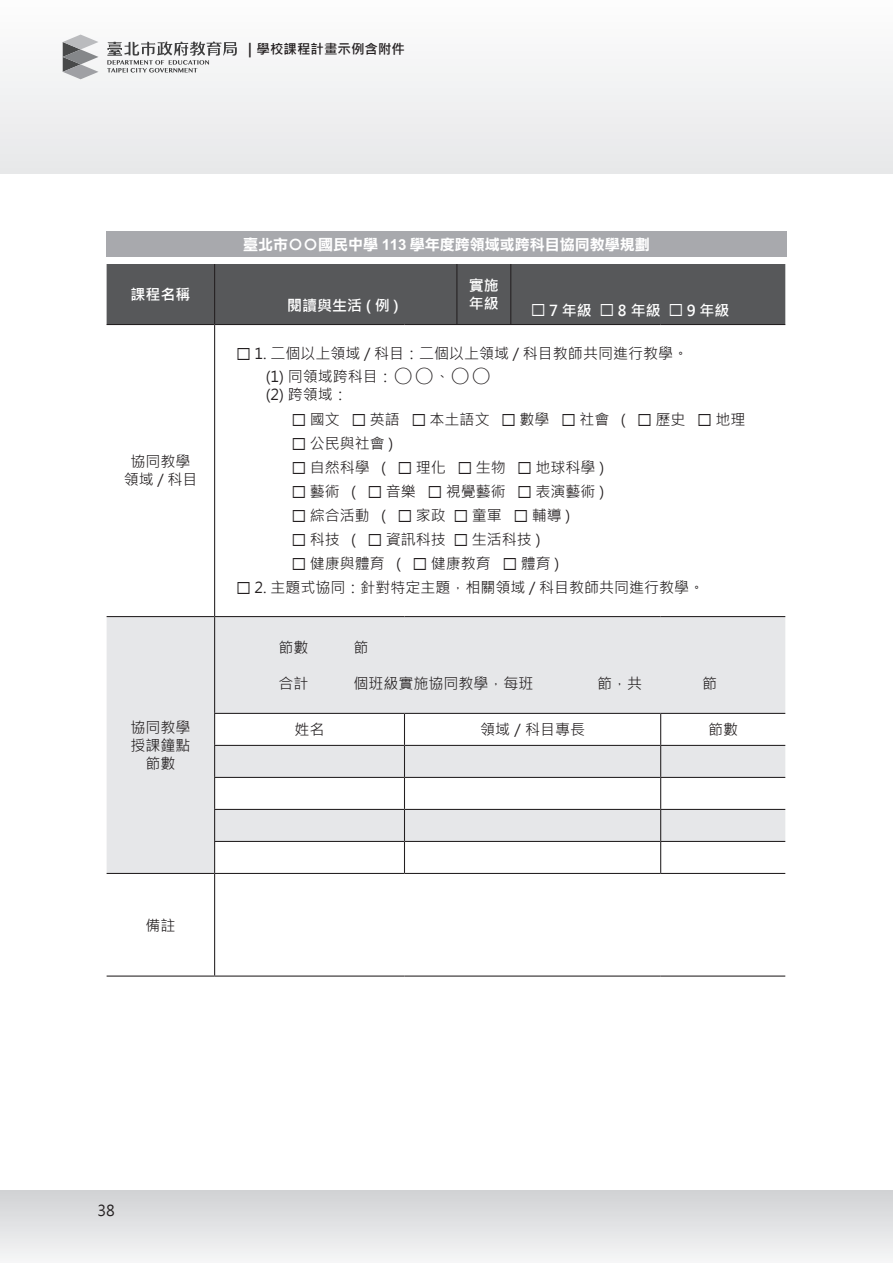
<style>
.page{position:relative;width:893px;height:1263px;background:#fff}
.page>*{position:absolute;margin:0;border:0;box-sizing:border-box;transform-origin:0 0}
.t1{font:15px/18px "Microsoft Jheng Hei";color:#231f20;text-align:center}
.t2{font:15px "DF Li Hei Bd HK BF";color:#fff}
.t3{font:700 15px/18px "Microsoft Jheng Hei";color:#fff}
.t4{font:700 15px "Microsoft Jheng Hei";letter-spacing:.125em;color:#fff}
.t5{font:700 13.5px "Microsoft Jheng Hei";color:#231f20}
.s1{font-weight:400;font-size:24px}
.s2{font-size:24px}
.s3{font-weight:300;font-size:21px}
</style>
<div class="page">
<div style="left:0;top:0;width:893px;height:174px;background:#f1f2f3"></div>
<div style="left:0;top:1191px;width:893px;height:72px;background:linear-gradient(to bottom,#d0d2d4,#f5f6f7)"></div>
<svg style="left:892px;top:1191px;width:1px;height:72px"></svg>
<svg style="left:63px;top:35px;width:35px;height:44px"></svg>
<svg style="left:107px;top:41px;width:130px;height:32px"></svg>
<div style="left:106px;top:232px;width:681px;height:25px;background:#a8a9ad"></div>
<div style="left:107px;top:264px;width:678px;height:60px;background:#57585a"></div>
<svg style="left:107px;top:617px;width:678px;height:256px;fill:#e6e7e9"></svg>
<hr style="left:214px;top:264px;width:1px;height:60px;background:#231f20">
<hr style="left:107px;top:324px;width:108px;height:1px;background:#231f20">
<hr style="left:215px;top:324px;width:189px;height:1px;background:#231f20">
<hr style="left:214px;top:325px;width:1px;height:291px;background:#231f20">
<hr style="left:404px;top:324px;width:257px;height:1px;background:#231f20">
<hr style="left:661px;top:324px;width:124px;height:1px;background:#231f20">
<hr style="left:107px;top:616px;width:108px;height:1px;background:#231f20">
<hr style="left:215px;top:616px;width:189px;height:1px;background:#231f20">
<hr style="left:214px;top:617px;width:1px;height:96px;background:#231f20">
<hr style="left:404px;top:616px;width:257px;height:1px;background:#231f20">
<hr style="left:661px;top:616px;width:124px;height:1px;background:#231f20">
<hr style="left:214px;top:713px;width:190px;height:1px;background:#231f20">
<hr style="left:214px;top:714px;width:1px;height:31px;background:#231f20">
<hr style="left:404px;top:713px;width:257px;height:1px;background:#231f20">
<hr style="left:404px;top:714px;width:1px;height:31px;background:#231f20">
<hr style="left:661px;top:713px;width:124px;height:1px;background:#231f20">
<hr style="left:660px;top:714px;width:1px;height:31px;background:#231f20">
<hr style="left:214px;top:745px;width:190px;height:1px;background:#231f20">
<hr style="left:214px;top:746px;width:1px;height:31px;background:#231f20">
<hr style="left:404px;top:745px;width:257px;height:1px;background:#231f20">
<hr style="left:404px;top:746px;width:1px;height:31px;background:#231f20">
<hr style="left:661px;top:745px;width:124px;height:1px;background:#231f20">
<hr style="left:660px;top:746px;width:1px;height:31px;background:#231f20">
<hr style="left:214px;top:777px;width:190px;height:1px;background:#231f20">
<hr style="left:214px;top:778px;width:1px;height:31px;background:#231f20">
<hr style="left:404px;top:777px;width:257px;height:1px;background:#231f20">
<hr style="left:404px;top:778px;width:1px;height:31px;background:#231f20">
<hr style="left:661px;top:777px;width:124px;height:1px;background:#231f20">
<hr style="left:660px;top:778px;width:1px;height:31px;background:#231f20">
<hr style="left:214px;top:809px;width:190px;height:1px;background:#231f20">
<hr style="left:214px;top:810px;width:1px;height:31px;background:#231f20">
<hr style="left:404px;top:809px;width:257px;height:1px;background:#231f20">
<hr style="left:404px;top:810px;width:1px;height:31px;background:#231f20">
<hr style="left:661px;top:809px;width:124px;height:1px;background:#231f20">
<hr style="left:660px;top:810px;width:1px;height:31px;background:#231f20">
<hr style="left:214px;top:841px;width:190px;height:1px;background:#231f20">
<hr style="left:214px;top:842px;width:1px;height:31px;background:#231f20">
<hr style="left:404px;top:841px;width:257px;height:1px;background:#231f20">
<hr style="left:404px;top:842px;width:1px;height:31px;background:#231f20">
<hr style="left:661px;top:841px;width:124px;height:1px;background:#231f20">
<hr style="left:660px;top:842px;width:1px;height:31px;background:#231f20">
<hr style="left:215px;top:873px;width:189px;height:1px;background:#231f20">
<hr style="left:214px;top:874px;width:1px;height:101px;background:#231f20">
<hr style="left:404px;top:873px;width:257px;height:1px;background:#231f20">
<hr style="left:661px;top:873px;width:124px;height:1px;background:#231f20">
<hr style="left:107px;top:873px;width:108px;height:1px;background:#231f20">
<hr style="left:107px;top:975px;width:108px;height:1px;background:#231f20">
<hr style="left:215px;top:975px;width:189px;height:1px;background:#231f20">
<hr style="left:404px;top:975px;width:257px;height:1px;background:#231f20">
<hr style="left:661px;top:975px;width:124px;height:1px;background:#231f20">
<hr style="left:456px;top:264px;width:1px;height:60px;background:#231f20">
<hr style="left:510px;top:264px;width:1px;height:60px;background:#231f20">
<p class="t5" style="left:243px;top:40px;width:163px">｜學校課程計畫示例含附件</p>
<p class="t3" style="left:131px;top:286px;width:61px">課程名稱</p>
<p class="t1" style="left:124px;top:453px;width:75px">協同教學領域 / 科目</p>
<p class="t1" style="left:131px;top:718px;width:61px">協同教學授課鐘點節數</p>
<p class="t2" style="left:243px;top:237px;width:408px">臺北市○○國民中學 113 學年度跨領域或跨科目協同教學規劃</p>
<p class="t3" style="left:469px;top:276px;width:31px">實施年級</p>
<p class="t3" style="left:287px;top:297px;width:113px">閱讀與生活 ( 例 )</p>
<p class="t4" style="left:530px;top:301px;width:201px"><span class="s1">□</span>7年級 <span class="s1">□</span>8年級 <span class="s1">□</span>9年級</p>
<p class="t1" style="left:266px;top:343px;width:424px;line-height:22.5px;text-align:left;text-indent:-30px"><span class="s2">□</span> 1. 二個以上領域 / 科目：二個以上領域 / 科目教師共同進行教學。(1) 同領域跨科目：<span class="s3">○○</span>、<span class="s3">○○</span></p>
<p class="t1" style="left:266px;top:385px;width:84px">(2) 跨領域：</p>
<p class="t1" style="left:291px;top:411px;width:456px"><span class="s2">□</span> 國文 <span class="s2">□</span> 英語 <span class="s2">□</span> 本土語文 <span class="s2">□</span> 數學 <span class="s2">□</span> 社會 ( <span class="s2">□</span> 歷史 <span class="s2">□</span> 地理</p>
<p class="t1" style="left:291px;top:435px;width:104px"><span class="s2">□</span> 公民與社會 )</p>
<p class="t1" style="left:291px;top:459px;width:315px"><span class="s2">□</span> 自然科學 ( <span class="s2">□</span> 理化 <span class="s2">□</span> 生物 <span class="s2">□</span> 地球科學 )</p>
<p class="t1" style="left:291px;top:483px;width:315px"><span class="s2">□</span> 藝術 ( <span class="s2">□</span> 音樂 <span class="s2">□</span> 視覺藝術 <span class="s2">□</span> 表演藝術 )</p>
<p class="t1" style="left:291px;top:507px;width:281px"><span class="s2">□</span> 綜合活動 ( <span class="s2">□</span> 家政 <span class="s2">□</span> 童軍 <span class="s2">□</span> 輔導 )</p>
<p class="t1" style="left:291px;top:531px;width:251px"><span class="s2">□</span> 科技 ( <span class="s2">□</span> 資訊科技 <span class="s2">□</span> 生活科技 )</p>
<p class="t1" style="left:291px;top:555px;width:270px"><span class="s2">□</span> 健康與體育 ( <span class="s2">□</span> 健康教育 <span class="s2">□</span> 體育 )</p>
<p class="t1" style="left:236px;top:579px;width:470px"><span class="s2">□</span> 2. 主題式協同：針對特定主題，相關領域 / 科目教師共同進行教學。</p>
<p class="t1" style="left:278px;top:638px;width:31px">節數</p>
<p class="t1" style="left:353px;top:638px;width:16px">節</p>
<p class="t1" style="left:278px;top:674px;width:31px">合計</p>
<p class="t1" style="left:353px;top:674px;width:181px">個班級實施協同教學，每班</p>
<p class="t1" style="left:597px;top:674px;width:46px">節，共</p>
<p class="t1" style="left:702px;top:674px;width:16px">節</p>
<p class="t1" style="left:295px;top:721px;width:31px">姓名</p>
<p class="t1" style="left:480px;top:721px;width:106px">領域／科目專長</p>
<p class="t1" style="left:708px;top:721px;width:31px">節數</p>
<p class="t1" style="left:146px;top:916px;width:31px">備註</p>
<p class="t1" style="left:98px;top:1201px;width:19px">38</p>
</div>
